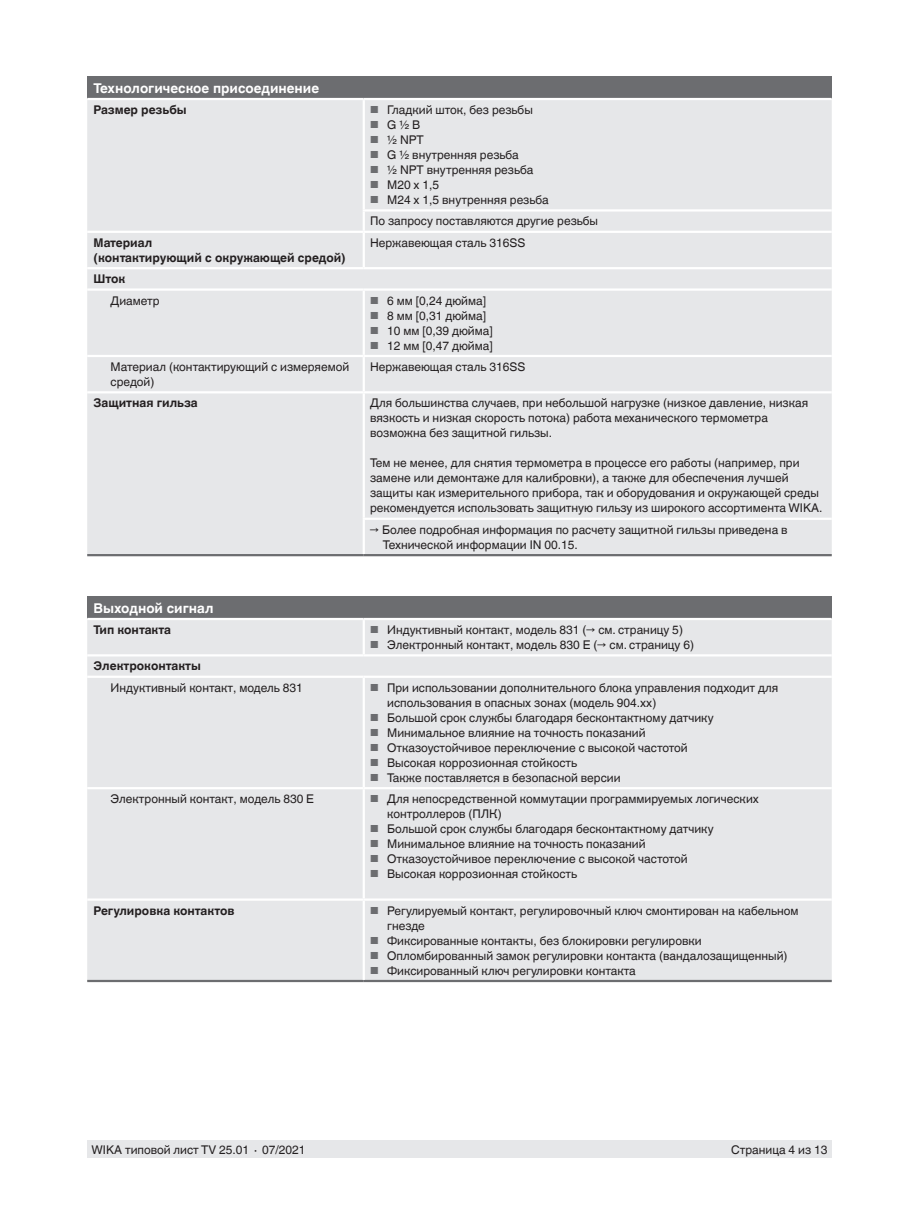
<style>
.page{position:relative;width:919px;height:1214px;background:#fff}
.page>*{position:absolute;margin:0;border:0;box-sizing:border-box;transform-origin:0 0}
.t1{font:700 13.5px "Helvetica World";color:#fff}
.t2{font:12px/15px "Helvetica World";color:#231f20}
.t3{font:700 12px/15px "Helvetica World";color:#231f20}
.s1{font-size:10.2px;color:#6c6d70}
</style>
<div class="page">
<div style="left:87px;top:1140px;width:744px;height:17px;background:#e6e7e9"></div>
<div style="left:87px;top:77px;width:744px;height:22px;background:#6c6d70"></div>
<div style="left:87px;top:100px;width:744px;height:167px;background:#e6e7e9"></div>
<div style="left:87px;top:269px;width:744px;height:285px;background:#e6e7e9"></div>
<hr style="left:87px;top:554px;width:277px;height:2px;background:#6c6d70">
<hr style="left:364px;top:554px;width:467px;height:2px;background:#6c6d70">
<hr style="left:87px;top:355px;width:277px;height:2px;background:#fff">
<hr style="left:364px;top:355px;width:467px;height:2px;background:#fff">
<hr style="left:362px;top:209px;width:469px;height:2px;background:#fff">
<hr style="left:364px;top:231px;width:467px;height:2px;background:#fff">
<hr style="left:362px;top:233px;width:3px;height:34px;background:#fff">
<hr style="left:87px;top:288px;width:277px;height:3px;background:#fff">
<hr style="left:364px;top:288px;width:467px;height:3px;background:#fff">
<hr style="left:362px;top:291px;width:3px;height:64px;background:#fff">
<hr style="left:362px;top:357px;width:3px;height:34px;background:#fff">
<hr style="left:87px;top:98px;width:277px;height:2px;background:#fff">
<hr style="left:364px;top:98px;width:467px;height:2px;background:#fff">
<hr style="left:364px;top:391px;width:467px;height:2px;background:#fff">
<hr style="left:362px;top:517px;width:469px;height:3px;background:#fff">
<hr style="left:362px;top:100px;width:3px;height:109px;background:#fff">
<hr style="left:362px;top:211px;width:3px;height:20px;background:#fff">
<hr style="left:87px;top:231px;width:277px;height:2px;background:#fff">
<hr style="left:87px;top:391px;width:277px;height:2px;background:#fff">
<hr style="left:362px;top:393px;width:3px;height:124px;background:#fff">
<hr style="left:362px;top:520px;width:3px;height:34px;background:#fff">
<div style="left:87px;top:596px;width:744px;height:23px;background:#6c6d70"></div>
<div style="left:87px;top:620px;width:744px;height:359px;background:#e6e7e9"></div>
<hr style="left:87px;top:618px;width:277px;height:2px;background:#fff">
<hr style="left:87px;top:979px;width:277px;height:3px;background:#6c6d70">
<hr style="left:364px;top:979px;width:467px;height:3px;background:#6c6d70">
<hr style="left:364px;top:618px;width:467px;height:2px;background:#fff">
<hr style="left:362px;top:620px;width:3px;height:34px;background:#fff">
<hr style="left:87px;top:654px;width:277px;height:2px;background:#fff">
<hr style="left:364px;top:654px;width:467px;height:2px;background:#fff">
<hr style="left:87px;top:675px;width:277px;height:3px;background:#fff">
<hr style="left:364px;top:675px;width:467px;height:3px;background:#fff">
<hr style="left:87px;top:787px;width:277px;height:2px;background:#fff">
<hr style="left:364px;top:787px;width:467px;height:2px;background:#fff">
<hr style="left:87px;top:898px;width:277px;height:2px;background:#fff">
<hr style="left:364px;top:898px;width:467px;height:2px;background:#fff">
<hr style="left:362px;top:678px;width:3px;height:109px;background:#fff">
<hr style="left:362px;top:789px;width:3px;height:109px;background:#fff">
<hr style="left:362px;top:900px;width:3px;height:79px;background:#fff">
<p class="t1" style="left:94px;top:80px;width:227px">Технологическое присоединение</p>
<p class="t3" style="left:94px;top:102px;width:95px">Размер резьбы</p>
<p class="t2" style="left:370px;top:102px;width:164px"><span class="s1">■</span> Гладкий шток, без резьбы</p>
<p class="t2" style="left:370px;top:117px;width:52px"><span class="s1">■</span> G ½ B</p>
<p class="t2" style="left:370px;top:132px;width:55px"><span class="s1">■</span> ½ NPT</p>
<p class="t2" style="left:370px;top:147px;width:150px"><span class="s1">■</span> G ½ внутренняя резьба</p>
<p class="t2" style="left:370px;top:162px;width:165px"><span class="s1">■</span> ½ NPT внутренняя резьба</p>
<p class="t2" style="left:370px;top:177px;width:71px"><span class="s1">■</span> M20 x 1,5</p>
<p class="t2" style="left:370px;top:189px;width:229px;line-height:21.3px"><span class="s1">■</span> M24 x 1,5 внутренняя резьба<br>По запросу поставляются другие резьбы</p>
<p class="t3" style="left:94px;top:235px;width:253px">Материал<br>(контактирующий с окружающей средой)</p>
<p class="t2" style="left:370px;top:235px;width:157px">Нержавеющая сталь 316SS</p>
<p class="t3" style="left:94px;top:271px;width:33px">Шток</p>
<p class="t2" style="left:111px;top:293px;width:51px">Диаметр</p>
<p class="t2" style="left:370px;top:293px;width:117px"><span class="s1">■</span> 6 мм [0,24 дюйма]</p>
<p class="t2" style="left:370px;top:308px;width:117px"><span class="s1">■</span> 8 мм [0,31 дюйма]</p>
<p class="t2" style="left:370px;top:323px;width:124px"><span class="s1">■</span> 10 мм [0,39 дюйма]</p>
<p class="t2" style="left:370px;top:338px;width:124px"><span class="s1">■</span> 12 мм [0,47 дюйма]</p>
<p class="t2" style="left:111px;top:359px;width:240px">Материал (контактирующий с измеряемой средой)</p>
<p class="t2" style="left:370px;top:359px;width:157px">Нержавеющая сталь 316SS</p>
<p class="t3" style="left:94px;top:396px;width:106px">Защитная гильза</p>
<p class="t2" style="left:370px;top:396px;width:439px">Для большинства случаев, при небольшой нагрузке (низкое давление, низкая вязкость и низкая скорость потока) работа механического термометра возможна без защитной гильзы.</p>
<p class="t2" style="left:370px;top:456px;width:454px">Тем не менее, для снятия термометра в процессе его работы (например, при замене или демонтаже для калибровки), а также для обеспечения лучшей защиты как измерительного прибора, так и оборудования и окружающей среды рекомендуется использовать защитную гильзу из широкого ассортимента WIKA.</p>
<p class="t2" style="left:383px;top:522px;width:406px;text-indent:-13px">→ Более подробная информация по расчету защитной гильзы приведена в<br>Технической информации IN 00.15.</p>
<p class="t1" style="left:94px;top:600px;width:121px">Выходной сигнал</p>
<p class="t3" style="left:94px;top:622px;width:79px">Тип контакта</p>
<p class="t2" style="left:370px;top:622px;width:314px"><span class="s1">■</span> Индуктивный контакт, модель 831 (→ см. страницу 5)</p>
<p class="t2" style="left:370px;top:637px;width:325px"><span class="s1">■</span> Электронный контакт, модель 830 E (→ см. страницу 6)</p>
<p class="t3" style="left:94px;top:658px;width:109px">Электроконтакты</p>
<p class="t2" style="left:111px;top:680px;width:194px">Индуктивный контакт, модель 831</p>
<p class="t2" style="left:387px;top:680px;width:392px;text-indent:-17px"><span class="s1">■</span> При использовании дополнительного блока управления подходит для использования в опасных зонах (модель 904.xx)</p>
<p class="t2" style="left:370px;top:710px;width:345px"><span class="s1">■</span> Большой срок службы благодаря бесконтактному датчику</p>
<p class="t2" style="left:370px;top:725px;width:277px"><span class="s1">■</span> Минимальное влияние на точность показаний</p>
<p class="t2" style="left:370px;top:740px;width:319px"><span class="s1">■</span> Отказоустойчивое переключение с высокой частотой</p>
<p class="t2" style="left:370px;top:755px;width:209px"><span class="s1">■</span> Высокая коррозионная стойкость</p>
<p class="t2" style="left:370px;top:770px;width:252px"><span class="s1">■</span> Также поставляется в безопасной версии</p>
<p class="t2" style="left:111px;top:791px;width:205px">Электронный контакт, модель 830 E</p>
<p class="t2" style="left:387px;top:791px;width:373px;text-indent:-17px"><span class="s1">■</span> Для непосредственной коммутации программируемых логических контроллеров (ПЛК)</p>
<p class="t2" style="left:370px;top:821px;width:345px"><span class="s1">■</span> Большой срок службы благодаря бесконтактному датчику</p>
<p class="t2" style="left:370px;top:836px;width:277px"><span class="s1">■</span> Минимальное влияние на точность показаний</p>
<p class="t2" style="left:370px;top:851px;width:319px"><span class="s1">■</span> Отказоустойчивое переключение с высокой частотой</p>
<p class="t2" style="left:370px;top:866px;width:209px"><span class="s1">■</span> Высокая коррозионная стойкость</p>
<p class="t3" style="left:94px;top:903px;width:142px">Регулировка контактов</p>
<p class="t2" style="left:387px;top:903px;width:413px;text-indent:-17px"><span class="s1">■</span> Регулируемый контакт, регулировочный ключ смонтирован на кабельном гнезде</p>
<p class="t2" style="left:370px;top:933px;width:333px"><span class="s1">■</span> Фиксированные контакты, без блокировки регулировки</p>
<p class="t2" style="left:370px;top:948px;width:419px"><span class="s1">■</span> Опломбированный замок регулировки контакта (вандалозащищенный)</p>
<p class="t2" style="left:370px;top:963px;width:267px"><span class="s1">■</span> Фиксированный ключ регулировки контакта</p>
<p class="t2" style="left:91px;top:1142px;width:216px">WIKA типовой лист TV 25.01 ∙ 07/2021</p>
<p class="t2" style="left:731px;top:1142px;width:98px">Страница 4 из 13</p>
</div>
